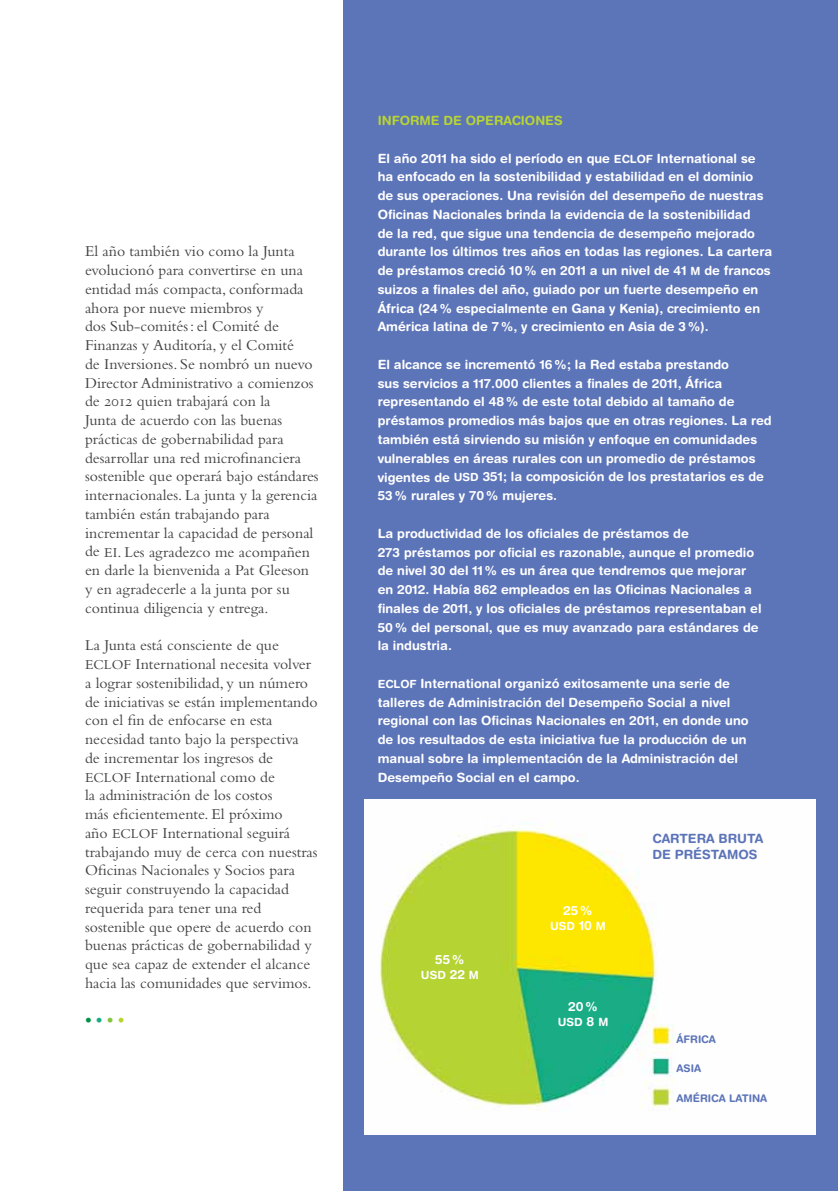
<style>
.page{position:relative;width:838px;height:1191px;background:#fff}
.page>*{position:absolute;margin:0;border:0;box-sizing:border-box;transform-origin:0 0}
.t1{font:15.75px/18.8px "Bembo";color:#414042}
.t2{font:700 13.5px "Helvetica Rounded LT";color:#009046}
.t3{font:700 12.75px/18.8px "Helvetica Rounded LT";color:#fff}
.t4{font:700 12.75px "Helvetica Rounded LT";color:#5c74b8}
.t5{font:700 12.75px "Helvetica Rounded LT";color:#b7d435}
.t6{font:700 11.25px "Helvetica Rounded LT";color:#fff}
.t7{font:700 10.5px "Helvetica Rounded LT";color:#5c74b8}
.s1{font-family:"Bembo SC"}
.s2{font-size:14.25px}
.s3{color:#18ac83}
.s4{color:#85c441}
.s5{color:#b7d435}
.s6{font-size:11.25px}
.s7{font-size:12.75px}
</style>
<div class="page">
<div style="left:344px;top:0;width:494px;height:1191px;background:#5c74b8"></div>
<img style="left:365px;top:800px;width:450px;height:334px">
<p class="t1" style="left:85px;top:242px;width:235px">El año también vio como la Junta evolucionó para convertirse en una entidad más compacta, conformada ahora por nueve miembros y<br>dos Sub-comités: el Comité de Finanzas y Auditoría, y el Comité<br>de Inversiones. Se nombró un nuevo Director Administrativo a comienzos de <span class="s1">2012</span> quien trabajará con la<br>Junta de acuerdo con las buenas prácticas de gobernabilidad para desarrollar una red microfinanciera sostenible que operará bajo estándares internacionales. La junta y la gerencia también están trabajando para incrementar la capacidad de personal de <span class="s2">EI</span>. Les agradezco me acompañen en darle la bienvenida a Pat Gleeson y en agradecerle a la junta por su continua diligencia y entrega.</p>
<p class="t1" style="left:85px;top:635px;width:234px">La Junta está consciente de que <span class="s2">ECLOF</span> International necesita volver a lograr sostenibilidad, y un número de iniciativas se están implementando con el fin de enfocarse en esta necesidad tanto bajo la perspectiva<br>de incrementar los ingresos de <span class="s2">ECLOF</span> International como de<br>la administración de los costos<br>más eficientemente. El próximo<br>año <span class="s2">ECLOF</span> International seguirá trabajando muy de cerca con nuestras Oficinas Nacionales y Socios para seguir construyendo la capacidad requerida para tener una red sostenible que opere de acuerdo con buenas prácticas de gobernabilidad y que sea capaz de extender el alcance hacia las comunidades que servimos.</p>
<p class="t2" style="left:85px;top:1012px;width:41px">•<span class="s3">•</span><span class="s4">•</span> <span class="s5">•</span></p>
<p class="t5" style="left:378px;top:113px;width:186px">INFORME DE OPERACIONES</p>
<p class="t3" style="left:378px;top:148px;width:396px">El año 2011 ha sido el período en que <span class="s6">ECLOF</span> International se ha enfocado en la sostenibilidad y estabilidad en el dominio<br>de sus operaciones. Una revisión del desempeño de nuestras Oficinas Nacionales brinda la evidencia de la sostenibilidad<br>de la red, que sigue una tendencia de desempeño mejorado durante los últimos tres años en todas las regiones. La cartera de préstamos creció 10% en 2011 a un nivel de 41 <span class="s6">M</span> de francos suizos a finales del año, guiado por un fuerte desempeño en África (24% especialmente en Gana y Kenia), crecimiento en América latina de 7%, y crecimiento en Asia de 3%).</p>
<p class="t3" style="left:378px;top:355px;width:395px">El alcance se incrementó 16%; la Red estaba prestando<br>sus servicios a 117.000 clientes a finales de 2011, África representando el 48% de este total debido al tamaño de préstamos promedios más bajos que en otras regiones. La red también está sirviendo su misión y enfoque en comunidades vulnerables en áreas rurales con un promedio de préstamos vigentes de <span class="s6">USD</span> 351; la composición de los prestatarios es de 53% rurales y 70% mujeres.</p>
<p class="t3" style="left:378px;top:523px;width:385px">La productividad de los oficiales de préstamos de<br>273 préstamos por oficial es razonable, aunque el promedio de nivel 30 del 11% es un área que tendremos que mejorar en 2012. Había 862 empleados en las Oficinas Nacionales a finales de 2011, y los oficiales de préstamos representaban el 50% del personal, que es muy avanzado para estándares de la industria.</p>
<p class="t3" style="left:378px;top:673px;width:372px"><span class="s6">ECLOF</span> International organizó exitosamente una serie de talleres de Administración del Desempeño Social a nivel regional con las Oficinas Nacionales en 2011, en donde uno de los resultados de esta iniciativa fue la producción de un manual sobre la implementación de la Administración del Desempeño Social en el campo.</p>
<p class="t3" style="left:435px;top:950px;width:31px">55%</p>
<p class="t6" style="left:421px;top:968px;width:58px">USD <span class="s7">22</span> M</p>
<p class="t3" style="left:563px;top:900px;width:31px">25%</p>
<p class="t6" style="left:550px;top:919px;width:56px">USD <span class="s7">10</span> M</p>
<p class="t3" style="left:568px;top:996px;width:31px">20%</p>
<p class="t6" style="left:557px;top:1015px;width:50px">USD <span class="s7">8</span> M</p>
<p class="t4" style="left:652px;top:831px;width:19px">Cartera</p>
<p class="t4" style="left:718px;top:831px;width:38px">Bruta</p>
<p class="t4" style="left:652px;top:846px;width:59px">de Présta</p>
<p class="t4" style="left:727px;top:846px;width:22px">mos</p>
<p class="t7" style="left:676px;top:1032px;width:15px">África</p>
<p class="t7" style="left:676px;top:1061px;width:14px">Asia</p>
<p class="t7" style="left:676px;top:1092px;width:31px">américa</p>
<p class="t7" style="left:729px;top:1092px;width:7px">lati</p>
<p class="t7" style="left:752px;top:1092px;width:16px">na</p>
</div>
